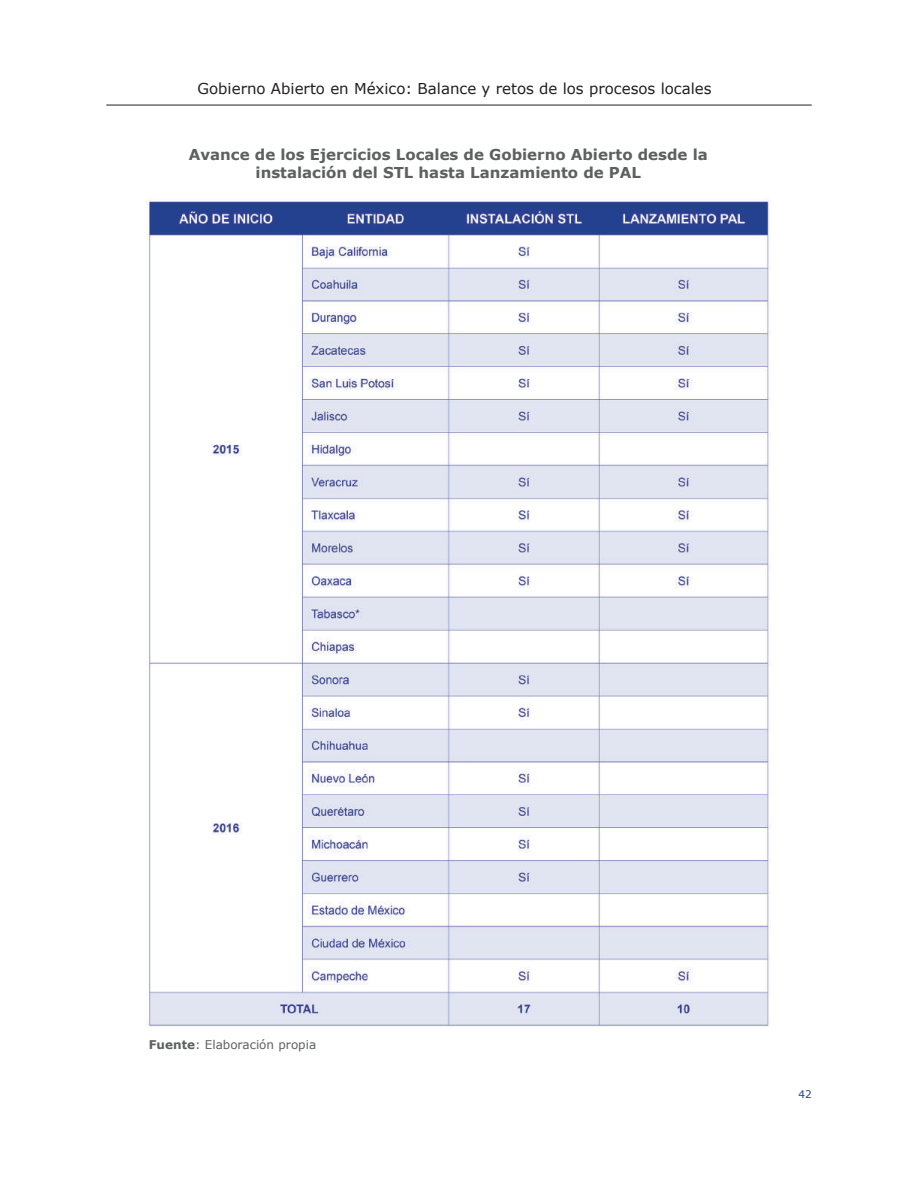
<style>
.page{position:relative;width:918px;height:1188px;background:#fff}
.page>*{position:absolute;margin:0;border:0;box-sizing:border-box;transform-origin:0 0}
.t1{font:700 15px/18px "Verdana";color:#5e5f5f;text-align:center}
.t2{font:15px "Verdana";color:#231f20}
.t3{font:12px "Verdana";color:#5e5f5f}
.t4{font:10.5px "Verdana";color:#25408f}
.s1{font-weight:700}
</style>
<div class="page">
<hr style="left:106px;top:105px;width:706px;height:1px;background:#231f20">
<img style="left:146px;top:198px;width:625px;height:829px">
<p class="t2" style="left:198px;top:78px;width:516px">Gobierno Abierto en México: Balance y retos de los procesos locales</p>
<p class="t1" style="left:189px;top:146px;width:520px">Avance de los Ejercicios Locales de Gobierno Abierto desde la instalación del STL hasta Lanzamiento de PAL</p>
<p class="t3" style="left:149px;top:1036px;width:169px"><span class="s1">Fuente</span>: Elaboración propia</p>
<p class="t4" style="left:798px;top:1087px;width:15px">42</p>
</div>
